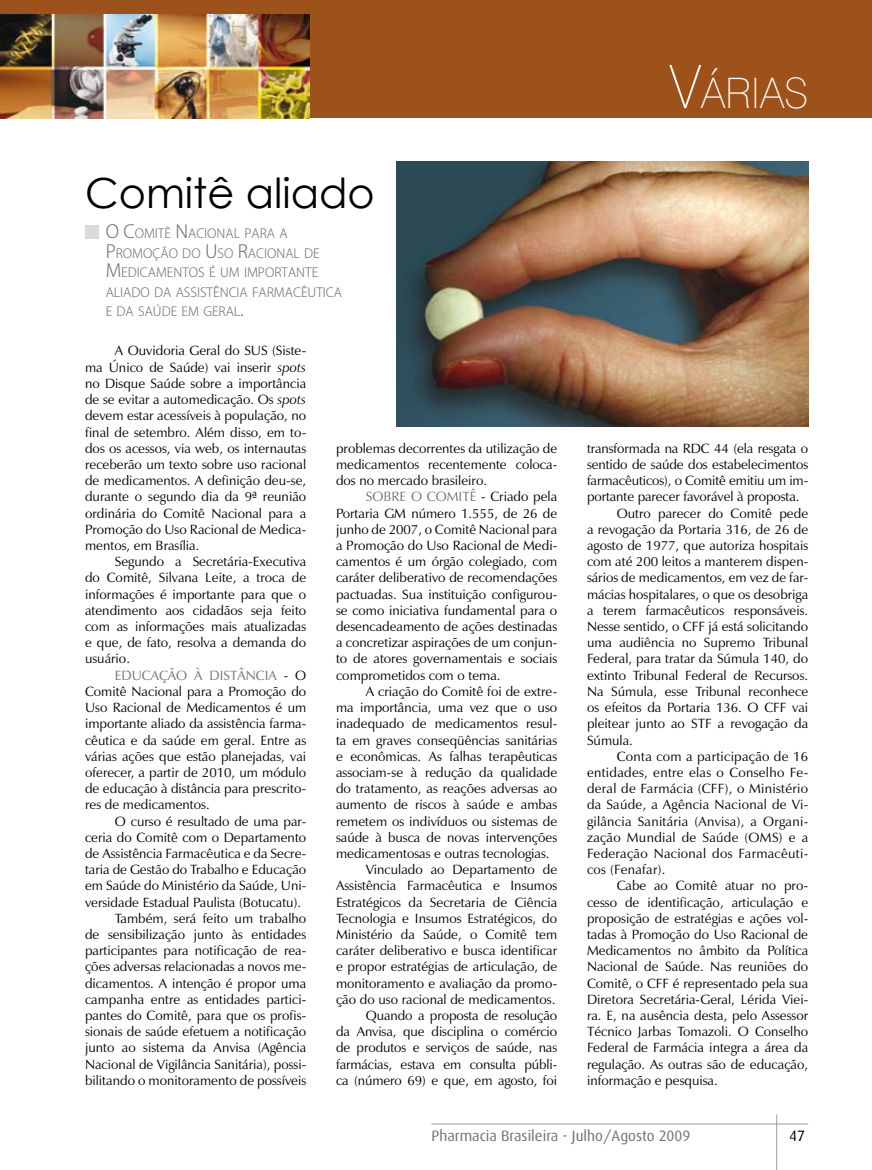
<style>
.page{position:relative;width:872px;height:1170px;background:#fff}
.page>*{position:absolute;margin:0;border:0;box-sizing:border-box;transform-origin:0 0}
.t1{font:100 42px "Swiss 721 BT";color:#fff}
.t2{font:41.55px "Century Gothic";color:#000}
.t3{font:15px "Dax";color:#707173}
.t4{font:15px "Dax";color:#000}
.t5{font:13.5px/16.2px "Zapf Humanist 601 BT";color:#000;text-align:justify}
.t6{font:13.5px "Zapf Humanist 601 BT";letter-spacing:.02em;color:#000}
.t7{font:300 12.6px/19.5px "Koz Go Pro";color:#707173}
.s1{font-size:18px}
.s2{font-style:italic}
.s3{color:#707173}
.s4{font-size:60px}
</style>
<div class="page">
<div style="left:0;top:0;width:872px;height:118px;background:#9d521b"></div>
<hr style="left:776px;top:1114px;width:1px;height:55px;background:#9c9d9f">
<hr style="left:431px;top:1123px;width:377px;height:1px;background:#9c9d9f">
<img style="left:0;top:15px;width:309px;height:103px">
<div style="left:85px;top:225px;width:14px;height:13px;background:#d9dadb"></div>
<img style="left:397px;top:162px;width:411px;height:264px">
<h2 class="t2" style="left:85px;top:164px;width:291px">Comitê aliado</h2>
<p class="t7" style="left:106px;top:224px;width:238px"><span class="s1">O C</span>OMITÊ <span class="s1">N</span> ACIONAL PARA A<br><span class="s1">P</span>ROMOÇÃO DO <span class="s1">U</span> SO <span class="s1">R</span>ACIONAL DE<br><span class="s1">M</span> EDICAMENTOS É UM IMPORTANTE<br>ALIADO DA ASSISTÊNCIA FARMACÊUTICA<br>E DA SAÚDE EM GERAL<span class="s1">.</span></p>
<p class="t5" style="left:85px;top:343px;width:223px;text-indent:30px">A Ouvidoria Geral do SUS (Siste&shy;ma Único de Saúde) vai inserir <span class="s2">spots </span>no Disque Saúde sobre a importância de se evitar a automedicação. Os <span class="s2">spots </span>devem estar acessíveis à população, no final de setembro. Além disso, em to&shy;dos os acessos, via web, os internautas receberão um texto sobre uso racional de medicamentos. A definição deu-se, durante o segundo dia da 9ª reunião ordinária do Comitê Nacional para a Promoção do Uso Racional de Medica&shy;mentos, em Brasília.</p>
<p class="t5" style="left:85px;top:553px;width:223px;text-indent:30px">Segundo a Secretária-Executiva do Comitê, Silvana Leite, a troca de informações é importante para que o atendimento aos cidadãos seja feito com as informações mais atualizadas e que, de fato, resolva a demanda do usuário.</p>
<p class="t5" style="left:85px;top:667px;width:223px;text-indent:30px"><span class="s3">EDUCAÇÃO À DISTÂNCIA</span> - O Comitê Nacional para a Promoção do Uso Racional de Medicamentos é um importante aliado da assistência farma&shy;cêutica e da saúde em geral. Entre as várias ações que estão planejadas, vai oferecer, a partir de 2010, um módulo de educação à distância para prescrito&shy;res de medicamentos.</p>
<p class="t5" style="left:115px;top:812px;width:193px">O curso é resultado de uma par-</p>
<p class="t5" style="left:85px;top:829px;width:223px">ceria do Comitê com o Departamento</p>
<p class="t5" style="left:85px;top:845px;width:223px">de Assistência Farmacêutica e da Secre-</p>
<p class="t5" style="left:85px;top:861px;width:223px">taria de Gestão do Trabalho e Educação</p>
<p class="t5" style="left:85px;top:877px;width:223px">em Saúde do Ministério da Saúde, Uni-</p>
<p class="t5" style="left:85px;top:893px;width:217px">versidade Estadual Paulista (Botucatu).</p>
<p class="t5" style="left:115px;top:910px;width:193px">Também, será feito um trabalho</p>
<p class="t5" style="left:85px;top:926px;width:223px">de sensibilização junto às entidades</p>
<p class="t5" style="left:85px;top:942px;width:223px">participantes para notificação de rea-</p>
<p class="t5" style="left:85px;top:958px;width:223px">ções adversas relacionadas a novos me-</p>
<p class="t5" style="left:85px;top:974px;width:223px">dicamentos. A intenção é propor uma</p>
<p class="t5" style="left:85px;top:991px;width:223px">campanha entre as entidades partici-</p>
<p class="t5" style="left:85px;top:1007px;width:223px">pantes do Comitê, para que os profis-</p>
<p class="t5" style="left:85px;top:1023px;width:223px">sionais de saúde efetuem a notificação</p>
<p class="t5" style="left:85px;top:1039px;width:223px">junto ao sistema da Anvisa (Agência</p>
<p class="t5" style="left:85px;top:1055px;width:223px">Nacional de Vigilância Sanitária), possi-</p>
<p class="t5" style="left:85px;top:1072px;width:223px">bilitando o monitoramento de possíveis</p>
<p class="t5" style="left:336px;top:440px;width:223px">problemas decorrentes da utilização de medicamentos recentemente coloca&shy;dos no mercado brasileiro.</p>
<p class="t5" style="left:336px;top:488px;width:223px;text-indent:30px"><span class="s3">SOBRE O COMITÊ</span> - Criado pela Portaria GM número 1.555, de 26 de junho de 2007, o Comitê Nacional para a Promoção do Uso Racional de Medi&shy;camentos é um órgão colegiado, com caráter deliberativo de recomendações pactuadas. Sua instituição configurou&shy;se como iniciativa fundamental para o desencadeamento de ações destinadas a concretizar aspirações de um conjun&shy;to de atores governamentais e sociais comprometidos com o tema.</p>
<p class="t5" style="left:366px;top:683px;width:193px">A criação do Comitê foi de extre-</p>
<p class="t5" style="left:336px;top:699px;width:223px">ma importância, uma vez que o uso</p>
<p class="t5" style="left:336px;top:715px;width:223px">inadequado de medicamentos resul-</p>
<p class="t5" style="left:336px;top:731px;width:223px">ta em graves conseqüências sanitárias</p>
<p class="t5" style="left:336px;top:748px;width:223px">e econômicas. As falhas terapêuticas</p>
<p class="t5" style="left:336px;top:764px;width:223px">associam-se à redução da qualidade</p>
<p class="t5" style="left:336px;top:780px;width:223px">do tratamento, as reações adversas ao</p>
<p class="t5" style="left:336px;top:796px;width:223px">aumento de riscos à saúde e ambas</p>
<p class="t5" style="left:336px;top:812px;width:223px">remetem os indivíduos ou sistemas de</p>
<p class="t5" style="left:336px;top:829px;width:223px">saúde à busca de novas intervenções</p>
<p class="t5" style="left:336px;top:845px;width:215px">medicamentosas e outras tecnologias.</p>
<p class="t5" style="left:366px;top:861px;width:193px">Vinculado ao Departamento de</p>
<p class="t5" style="left:336px;top:877px;width:223px">Assistência Farmacêutica e Insumos</p>
<p class="t5" style="left:336px;top:893px;width:223px">Estratégicos da Secretaria de Ciência</p>
<p class="t5" style="left:336px;top:910px;width:223px">Tecnologia e Insumos Estratégicos, do</p>
<p class="t5" style="left:336px;top:926px;width:223px">Ministério da Saúde, o Comitê tem</p>
<p class="t5" style="left:336px;top:942px;width:223px">caráter deliberativo e busca identificar</p>
<p class="t5" style="left:336px;top:958px;width:223px">e propor estratégias de articulação, de</p>
<p class="t5" style="left:336px;top:974px;width:223px">monitoramento e avaliação da promo-</p>
<p class="t5" style="left:336px;top:991px;width:221px">ção do uso racional de medicamentos.</p>
<p class="t5" style="left:366px;top:1007px;width:193px">Quando a proposta de resolução</p>
<p class="t5" style="left:336px;top:1023px;width:223px">da Anvisa, que disciplina o comércio</p>
<p class="t5" style="left:336px;top:1039px;width:223px">de produtos e serviços de saúde, nas</p>
<p class="t5" style="left:336px;top:1055px;width:223px">farmácias, estava em consulta públi-</p>
<p class="t5" style="left:336px;top:1072px;width:223px">ca (número 69) e que, em agosto, foi</p>
<h1 class="t1" style="left:669px;top:68px;width:140px"><span class="s4">V</span>ÁRIAS</h1>
<p class="t5" style="left:587px;top:440px;width:223px">transformada na RDC 44 (ela resgata o</p>
<p class="t5" style="left:587px;top:456px;width:223px">sentido de saúde dos estabelecimentos</p>
<p class="t5" style="left:587px;top:472px;width:223px">farmacêuticos), o Comitê emitiu um im-</p>
<p class="t5" style="left:587px;top:488px;width:214px">portante parecer favorável à proposta.</p>
<p class="t5" style="left:617px;top:505px;width:193px">Outro parecer do Comitê pede</p>
<p class="t5" style="left:587px;top:521px;width:223px">a revogação da Portaria 316, de 26 de</p>
<p class="t5" style="left:587px;top:537px;width:223px">agosto de 1977, que autoriza hospitais</p>
<p class="t5" style="left:587px;top:553px;width:223px">com até 200 leitos a manterem dispen-</p>
<p class="t5" style="left:587px;top:569px;width:223px">sários de medicamentos, em vez de far-</p>
<p class="t5" style="left:587px;top:586px;width:223px">mácias hospitalares, o que os desobriga</p>
<p class="t5" style="left:587px;top:602px;width:223px">a terem farmacêuticos responsáveis.</p>
<p class="t5" style="left:587px;top:618px;width:223px">Nesse sentido, o CFF já está solicitando</p>
<p class="t5" style="left:587px;top:634px;width:223px">uma audiência no Supremo Tribunal</p>
<p class="t5" style="left:587px;top:650px;width:223px">Federal, para tratar da Súmula 140, do</p>
<p class="t5" style="left:587px;top:667px;width:223px">extinto Tribunal Federal de Recursos.</p>
<p class="t5" style="left:587px;top:683px;width:223px">Na Súmula, esse Tribunal reconhece</p>
<p class="t5" style="left:587px;top:699px;width:223px">os efeitos da Portaria 136. O CFF vai</p>
<p class="t5" style="left:587px;top:715px;width:223px">pleitear junto ao STF a revogação da</p>
<p class="t5" style="left:587px;top:731px;width:47px">Súmula.</p>
<p class="t6" style="left:617px;top:747px;width:193px">Conta com a participação de 16</p>
<p class="t6" style="left:587px;top:763px;width:223px">entidades, entre elas o Conselho Fe-</p>
<p class="t6" style="left:587px;top:780px;width:223px">deral de Farmácia (CFF), o Ministério</p>
<p class="t6" style="left:587px;top:796px;width:223px">da Saúde, a Agência Nacional de Vi-</p>
<p class="t6" style="left:587px;top:812px;width:223px">gilância Sanitária (Anvisa), a Organi-</p>
<p class="t6" style="left:587px;top:828px;width:223px">zação Mundial de Saúde (OMS) e a</p>
<p class="t6" style="left:587px;top:844px;width:223px">Federação Nacional dos Farmacêuti-</p>
<p class="t6" style="left:587px;top:861px;width:80px">cos (Fenafar).</p>
<p class="t5" style="left:617px;top:877px;width:193px">Cabe ao Comitê atuar no pro-</p>
<p class="t5" style="left:587px;top:893px;width:223px">cesso de identificação, articulação e</p>
<p class="t5" style="left:587px;top:910px;width:223px">proposição de estratégias e ações vol-</p>
<p class="t5" style="left:587px;top:926px;width:223px">tadas à Promoção do Uso Racional de</p>
<p class="t5" style="left:587px;top:942px;width:223px">Medicamentos no âmbito da Política</p>
<p class="t5" style="left:587px;top:958px;width:223px">Nacional de Saúde. Nas reuniões do</p>
<p class="t5" style="left:587px;top:974px;width:223px">Comitê, o CFF é representado pela sua</p>
<p class="t5" style="left:587px;top:991px;width:223px">Diretora Secretária-Geral, Lérida Viei-</p>
<p class="t5" style="left:587px;top:1007px;width:223px">ra. E, na ausência desta, pelo Assessor</p>
<p class="t5" style="left:587px;top:1023px;width:223px">Técnico Jarbas Tomazoli. O Conselho</p>
<p class="t5" style="left:587px;top:1039px;width:223px">Federal de Farmácia integra a área da</p>
<p class="t5" style="left:587px;top:1055px;width:223px">regulação. As outras são de educação,</p>
<p class="t5" style="left:587px;top:1072px;width:132px">informação e pesquisa.</p>
<p class="t3" style="left:431px;top:1127px;width:260px">Pharmacia Brasileira - Julho/Agosto 2009</p>
<p class="t4" style="left:789px;top:1127px;width:17px">47</p>
</div>
